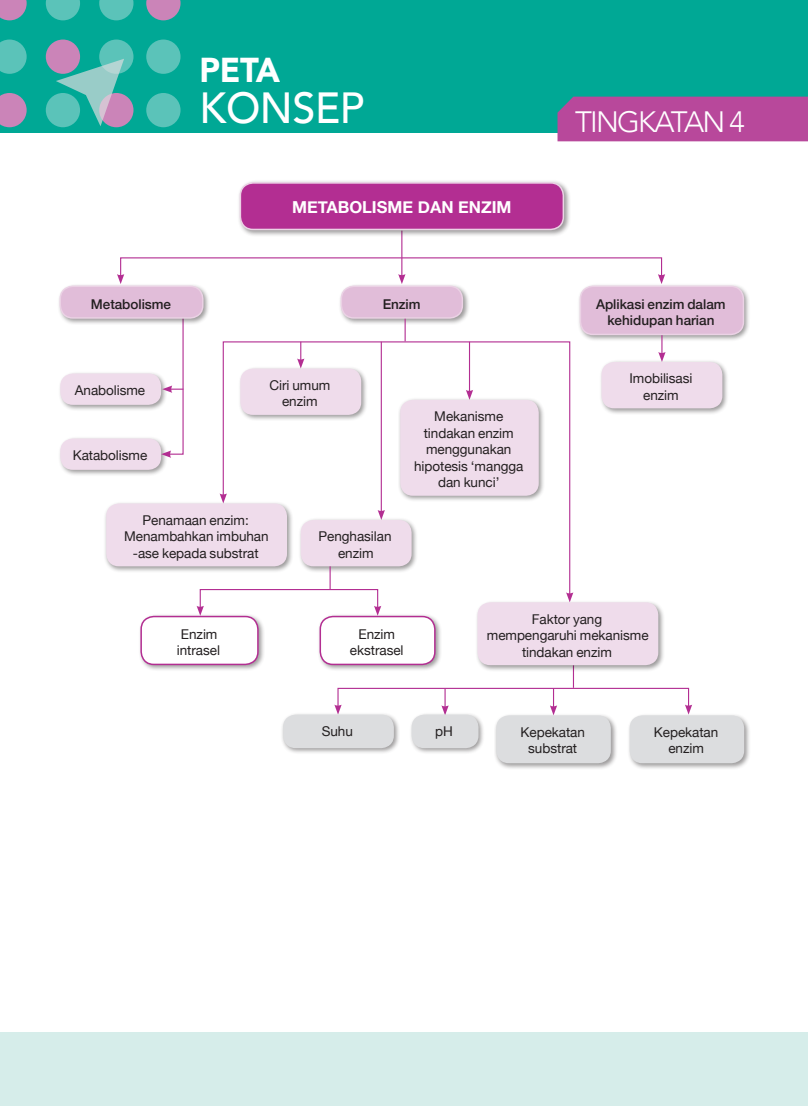
<style>
.page{position:relative;width:808px;height:1106px;background:#fff}
.page>*{position:absolute;margin:0;border:0;box-sizing:border-box;transform-origin:0 0}
.t1{font:500 43.5px "Avenir";letter-spacing:-.01em;color:#fff;scale:.95 1}
.t2{font:900 34.5px "Avenir";color:#fff;scale:.95 1}
.t3{font:300 29.4px "Avenir";letter-spacing:-.06em;color:#fff}
.t4{font:700 16.5px "Helvetica Neue";color:#fff}
.t5{font:13.5px/16.5px "Helvetica Neue";letter-spacing:-.005em;color:#231f20;text-align:center}
.t6{font:500 13.5px/16.5px "Helvetica Neue";letter-spacing:-.005em;color:#231f20;text-align:center}
</style>
<div class="page">
<div style="left:58px;top:371px;width:110px;height:40px;background:#231f20;opacity:.45"></div>
<div style="left:60px;top:373px;width:101px;height:32px;background:#efdceb;border-radius:13px"></div>
<div style="left:58px;top:436px;width:110px;height:40px;background:#231f20;opacity:.45"></div>
<div style="left:60px;top:438px;width:101px;height:32px;background:#efdceb;border-radius:13px"></div>
<div style="left:138px;top:613px;width:127px;height:58px;background:#231f20;opacity:.45"></div>
<div style="left:141px;top:616px;width:117px;height:48px;background:#fff;border-radius:13px"></div>
<div style="left:140px;top:616px;width:119px;height:49px;border:2px solid #b32e92;border-radius:13px"></div>
<div style="left:317px;top:613px;width:125px;height:58px;background:#231f20;opacity:.45"></div>
<div style="left:320px;top:616px;width:115px;height:48px;background:#fff;border-radius:13px"></div>
<div style="left:319px;top:616px;width:117px;height:49px;border:2px solid #b32e92;border-radius:13px"></div>
<div style="left:627px;top:712px;width:124px;height:58px;background:#231f20;opacity:.45"></div>
<div style="left:630px;top:715px;width:114px;height:48px;background:#dcdddf;border-radius:13px"></div>
<div style="left:494px;top:712px;width:123px;height:58px;background:#231f20;opacity:.45"></div>
<div style="left:496px;top:715px;width:115px;height:48px;background:#dcdddf;border-radius:13px"></div>
<svg style="left:161px;top:325px;width:23px;height:133px"></svg>
<div style="left:0;top:1032px;width:808px;height:74px;background:#d6edea"></div>
<svg style="left:658px;top:274px;width:7px;height:9px"></svg>
<svg style="left:117px;top:274px;width:7px;height:9px"></svg>
<svg style="left:398px;top:237px;width:7px;height:46px"></svg>
<div style="left:57px;top:283px;width:153px;height:42px;background:#231f20;opacity:.45"></div>
<div style="left:60px;top:286px;width:143px;height:32px;background:#e1bdd9;border-radius:13px"></div>
<div style="left:60px;top:285px;width:144px;height:34px;border:2px solid #ebd2e5;border-radius:13px"></div>
<div style="left:338px;top:283px;width:132px;height:42px;background:#231f20;opacity:.45"></div>
<div style="left:341px;top:286px;width:121px;height:32px;background:#e1bdd9;border-radius:13px"></div>
<div style="left:341px;top:285px;width:122px;height:34px;border:2px solid #ebd2e5;border-radius:13px"></div>
<div style="left:237px;top:180px;width:334px;height:57px;background:#231f20;opacity:.45"></div>
<div style="left:240px;top:183px;width:323px;height:46px;background:#b32e92;border-radius:13px"></div>
<div style="left:240px;top:182px;width:324px;height:48px;border:2px solid #ebd2e5;border-radius:13px"></div>
<div style="left:577px;top:283px;width:174px;height:59px;background:#231f20;opacity:.45"></div>
<div style="left:580px;top:286px;width:163px;height:48px;background:#e1bdd9;border-radius:13px"></div>
<div style="left:580px;top:285px;width:164px;height:50px;border:2px solid #ebd2e5;border-radius:13px"></div>
<div style="left:104px;top:501px;width:190px;height:72px;background:#231f20;opacity:.45"></div>
<div style="left:106px;top:503px;width:181px;height:63px;background:#efdceb;border-radius:13px"></div>
<div style="left:599px;top:359px;width:130px;height:56px;background:#231f20;opacity:.45"></div>
<div style="left:601px;top:362px;width:121px;height:46px;background:#efdceb;border-radius:13px"></div>
<svg style="left:222px;top:341px;width:349px;height:255px"></svg>
<svg style="left:566px;top:592px;width:7px;height:7px"></svg>
<svg style="left:220px;top:493px;width:7px;height:10px"></svg>
<hr style="left:381px;top:342px;width:1px;height:170px;background:#b32e92">
<svg style="left:378px;top:510px;width:7px;height:10px"></svg>
<svg style="left:297px;top:342px;width:7px;height:26px"></svg>
<svg style="left:442px;top:690px;width:6px;height:22px"></svg>
<svg style="left:550px;top:690px;width:7px;height:25px"></svg>
<hr style="left:469px;top:342px;width:1px;height:50px;background:#b32e92">
<svg style="left:466px;top:390px;width:7px;height:10px"></svg>
<svg style="left:658px;top:335px;width:7px;height:27px"></svg>
<svg style="left:405px;top:319px;width:1px;height:22px"></svg>
<div style="left:200px;top:589px;width:178px;height:19px;border:1px solid #b32e92"></div>
<svg style="left:374px;top:606px;width:7px;height:10px"></svg>
<svg style="left:197px;top:606px;width:7px;height:10px"></svg>
<div style="left:337px;top:688px;width:352px;height:19px;border:1px solid #b32e92"></div>
<svg style="left:685px;top:704px;width:7px;height:10px"></svg>
<svg style="left:334px;top:704px;width:8px;height:8px"></svg>
<svg style="left:330px;top:566px;width:1px;height:23px"></svg>
<svg style="left:573px;top:672px;width:1px;height:16px"></svg>
<div style="left:280px;top:712px;width:120px;height:42px;background:#231f20;opacity:.45"></div>
<div style="left:283px;top:714px;width:111px;height:34px;background:#dcdddf;border-radius:13px"></div>
<div style="left:409px;top:712px;width:76px;height:42px;background:#231f20;opacity:.45"></div>
<div style="left:412px;top:714px;width:66px;height:34px;background:#dcdddf;border-radius:13px"></div>
<div style="left:475px;top:599px;width:190px;height:73px;background:#231f20;opacity:.45"></div>
<div style="left:477px;top:602px;width:181px;height:63px;background:#efdceb;border-radius:13px"></div>
<div style="left:0;top:0;width:808px;height:132px;background:#00a895"></div>
<svg style="left:99px;top:0;width:34px;height:20px"></svg>
<div style="left:99px;top:40px;width:34px;height:34px;background:#5bc3b9;border-radius:50%"></div>
<div style="left:99px;top:93px;width:34px;height:34px;background:#cb84b8;border-radius:50%"></div>
<svg style="left:46px;top:0;width:34px;height:20px"></svg>
<div style="left:46px;top:40px;width:34px;height:34px;background:#cb84b8;border-radius:50%"></div>
<div style="left:46px;top:93px;width:34px;height:34px;background:#5bc3b9;border-radius:50%"></div>
<svg style="left:0;top:0;width:27px;height:20px"></svg>
<svg style="left:0;top:40px;width:27px;height:34px"></svg>
<svg style="left:0;top:93px;width:27px;height:34px"></svg>
<svg style="left:146px;top:0;width:35px;height:20px"></svg>
<div style="left:146px;top:40px;width:35px;height:34px;background:#5bc3b9;border-radius:50%"></div>
<div style="left:146px;top:93px;width:35px;height:34px;background:#5bc3b9;border-radius:50%"></div>
<svg style="left:56px;top:59px;width:68px;height:67px"></svg>
<div style="left:557px;top:97px;width:251px;height:44px;background:#b8489b"></div>
<h2 class="t2" style="left:200px;top:40px;width:86px">PETA</h2>
<h1 class="t1" style="left:200px;top:70px;width:175px">KONSEP</h1>
<p class="t4" style="left:292px;top:194px;width:221px">METABOLISME DAN ENZIM</p>
<p class="t6" style="left:91px;top:294px;width:82px">Metabolisme</p>
<p class="t6" style="left:383px;top:294px;width:39px">Enzim</p>
<p class="t5" style="left:75px;top:382px;width:72px">Anabolisme</p>
<p class="t5" style="left:73px;top:447px;width:76px">Katabolisme</p>
<p class="t5" style="left:269px;top:377px;width:62px">Ciri umum enzim</p>
<p class="t5" style="left:124px;top:512px;width:146px">Penamaan enzim:<br>Menambahkan imbuhan -ase kepada substrat</p>
<p class="t5" style="left:318px;top:529px;width:75px">Penghasilan enzim</p>
<p class="t5" style="left:414px;top:409px;width:111px">Mekanisme tindakan enzim menggunakan hipotesis ‘mangga dan kunci’</p>
<h3 class="t3" style="left:575px;top:104px;width:171px">TINGKATAN 4</h3>
<p class="t6" style="left:596px;top:294px;width:131px">Aplikasi enzim dalam kehidupan harian</p>
<p class="t5" style="left:629px;top:371px;width:65px">Imobilisasi enzim</p>
<p class="t5" style="left:177px;top:626px;width:45px">Enzim intrasel</p>
<p class="t5" style="left:350px;top:626px;width:55px">Enzim ekstrasel</p>
<p class="t5" style="left:322px;top:723px;width:33px">Suhu</p>
<p class="t5" style="left:435px;top:723px;width:19px">pH</p>
<p class="t5" style="left:487px;top:611px;width:163px">Faktor yang mempengaruhi mekanisme tindakan enzim</p>
<p class="t5" style="left:520px;top:724px;width:66px">Kepekatan substrat</p>
<p class="t5" style="left:654px;top:724px;width:66px">Kepekatan enzim</p>
</div>
